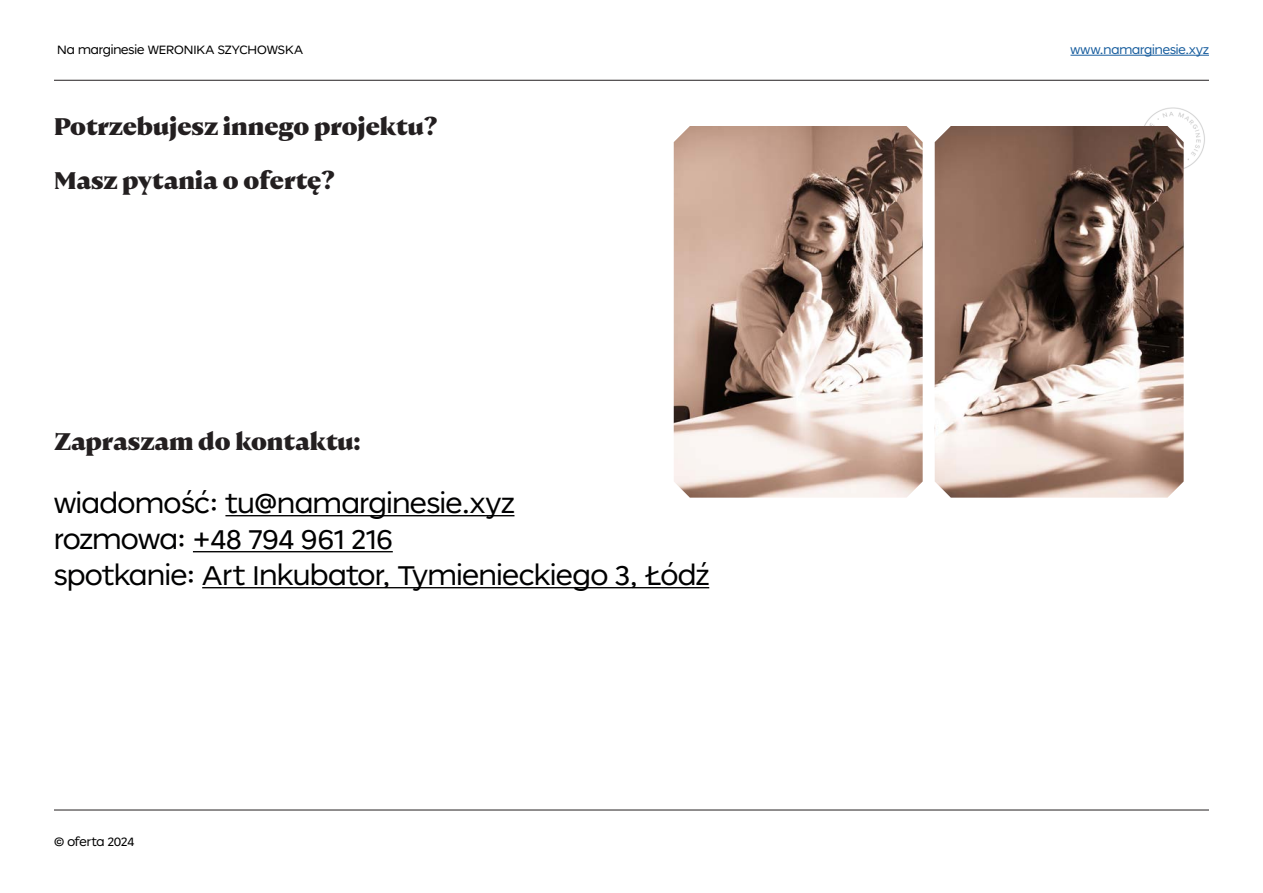
<style>
.page{position:relative;width:1263px;height:893px;background:#fff}
.page>*{position:absolute;margin:0;border:0;box-sizing:border-box;transform-origin:0 0}
.Obibok{font:500 27px "Obibok";letter-spacing:-.005em;color:#000001}
.Nocturne{font:800 24px "Nocturne Serif";color:#231f20}
.t1{font:500 12px "Obibok";letter-spacing:-.005em;color:#000001}
.t2{font:500 12px "Obibok";letter-spacing:-.005em;color:#175d9e}
</style>
<div class="page">
<hr style="left:1070px;top:55px;width:139px;height:1px;background:#175d9e">
<hr style="left:54px;top:80px;width:1155px;height:1px;background:#231f20">
<hr style="left:54px;top:810px;width:1155px;height:1px;background:#231f20">
<img style="left:1144px;top:107px;width:61px;height:67px">
<hr style="left:225px;top:515px;width:289px;height:1px;background:#000001">
<hr style="left:193px;top:551px;width:200px;height:1px;background:#000001">
<hr style="left:202px;top:587px;width:507px;height:1px;background:#000001">
<img style="left:674px;top:126px;width:249px;height:372px">
<img style="left:935px;top:126px;width:248px;height:372px">
<p class="t1" style="left:57px;top:41px;width:247px">Na marginesie WERONIKA SZYCHOWSKA</p>
<p class="Nocturne" style="left:54px;top:111px;width:385px">Potrzebujesz innego projektu?</p>
<p class="Nocturne" style="left:54px;top:165px;width:283px">Masz pytania o ofertę?</p>
<p class="Nocturne" style="left:54px;top:426px;width:308px">Zapraszam do kontaktu:</p>
<p class="Obibok" style="left:54px;top:483px;width:462px">wiadomość: tu@namarginesie.xyz</p>
<p class="Obibok" style="left:54px;top:519px;width:340px">rozmowa: +48 794 961 216</p>
<p class="Obibok" style="left:54px;top:555px;width:657px">spotkanie: Art Inkubator, Tymienieckiego 3, Łódź</p>
<p class="t1" style="left:54px;top:833px;width:82px">© oferta 2024</p>
<p class="t2" style="left:1070px;top:41px;width:140px">www.namarginesie.xyz</p>
</div>
